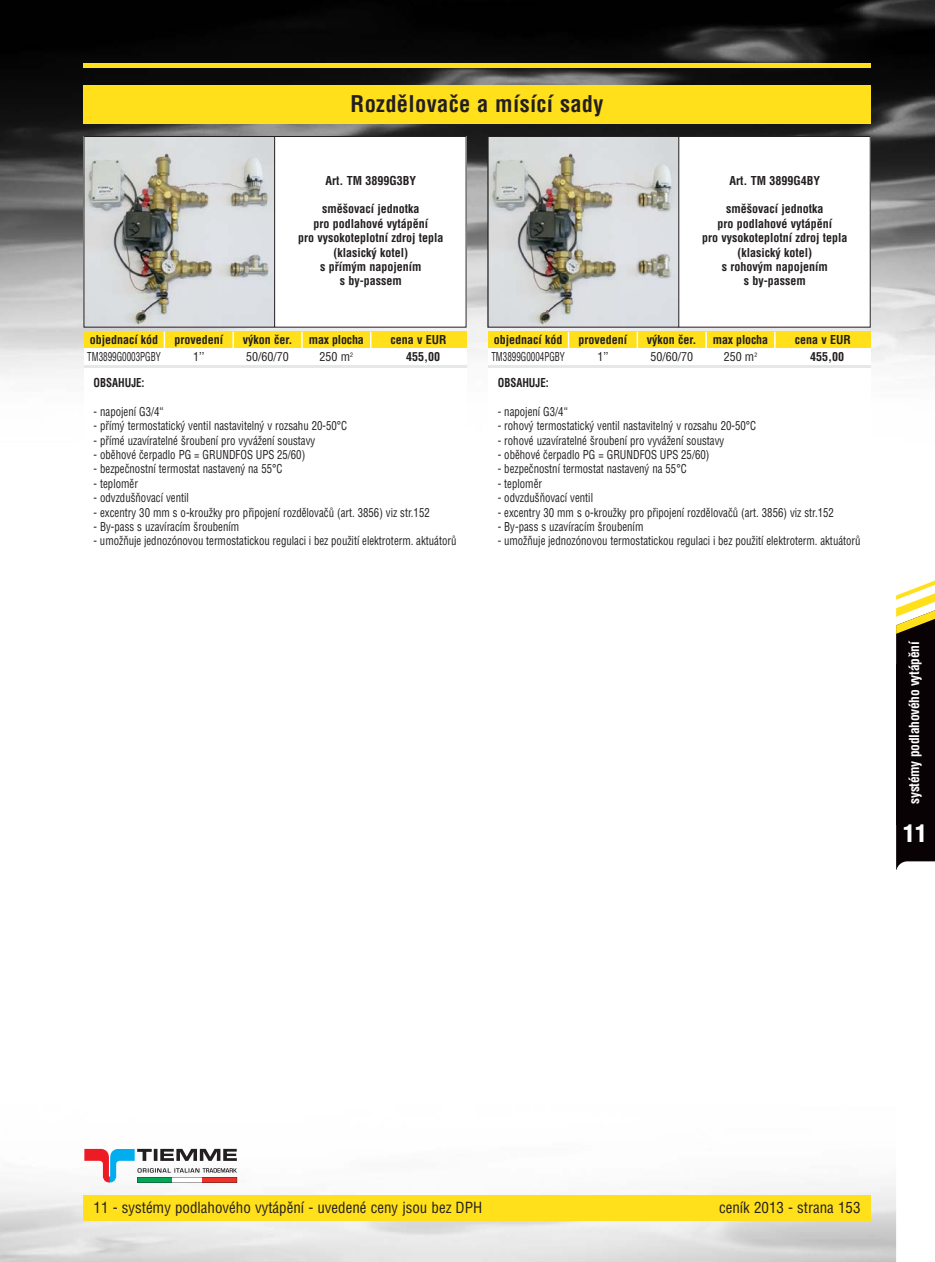
<style>
.page{position:relative;width:935px;height:1262px;background:#fff}
.page>*{position:absolute;margin:0;border:0;box-sizing:border-box;transform-origin:0 0}
.t1{font:900 condensed 24px "Helvetica CE";color:#fff}
.t2{font:700 condensed 22.5px "Helvetica CE";letter-spacing:.015em;color:#231f20}
.t3{font:condensed 15px "Helvetica CE";color:#231f20}
.t4{font:700 condensed 13.5px "Helvetica CE";letter-spacing:-.02em;color:#fff}
.t5{font:condensed 12px "Helvetica CE";color:#231f20;scale:.9 1}
.t6{font:700 condensed 12px/14.4px "Helvetica CE";color:#231f20;text-align:center}
.t7{font:condensed 12px "Helvetica CE";color:#231f20;scale:.75 1}
.t8{font:condensed 12px "Helvetica CE";color:#231f20}
.t9{font:700 condensed 12px "Helvetica CE";color:#231f20;scale:.9 1}
.s1{font-weight:400}
</style>
<div class="page">
<img style="left:0;top:1160px;width:896px;height:101px">
<img style="left:0;top:0;width:934px;height:375px">
<div style="left:84px;top:1195px;width:786px;height:25px;background:#ffe01a"></div>
<svg style="left:137px;top:1148px;width:100px;height:12px"></svg>
<svg style="left:110px;top:1149px;width:25px;height:33px"></svg>
<svg style="left:84px;top:1148px;width:26px;height:34px"></svg>
<svg style="left:137px;top:1168px;width:100px;height:14px"></svg>
<hr style="left:84px;top:64px;width:786px;height:4px;background:#ffe01a">
<svg style="left:896px;top:581px;width:38px;height:289px;background:#362e22"></svg>
<div style="left:84px;top:85px;width:786px;height:38px;background:#ffe01a"></div>
<div style="left:84px;top:332px;width:382px;height:17px;background:#ffe01a"></div>
<div style="left:84px;top:349px;width:382px;height:34px;background:#fff"></div>
<div style="left:84px;top:136px;width:382px;height:191px;background:#fff"></div>
<img style="left:86px;top:138px;width:187px;height:187px">
<div style="left:84px;top:136px;width:191px;height:191px;border:1px solid #231f20"></div>
<hr style="left:370px;top:332px;width:1px;height:34px;background:#fff">
<hr style="left:301px;top:332px;width:2px;height:34px;background:#fff">
<hr style="left:232px;top:332px;width:2px;height:34px;background:#fff">
<hr style="left:164px;top:332px;width:1px;height:34px;background:#fff">
<div style="left:487px;top:332px;width:383px;height:17px;background:#ffe01a"></div>
<div style="left:487px;top:349px;width:383px;height:34px;background:#fff"></div>
<div style="left:488px;top:136px;width:382px;height:191px;background:#fff"></div>
<img style="left:489px;top:138px;width:188px;height:187px">
<div style="left:487px;top:136px;width:192px;height:191px;border:1px solid #231f20"></div>
<hr style="left:774px;top:332px;width:1px;height:34px;background:#fff">
<hr style="left:705px;top:332px;width:1px;height:34px;background:#fff">
<hr style="left:636px;top:332px;width:2px;height:34px;background:#fff">
<hr style="left:568px;top:332px;width:1px;height:34px;background:#fff">
<hr style="left:84px;top:366px;width:382px;height:2px;background:#e6e7e8">
<hr style="left:487px;top:366px;width:383px;height:2px;background:#e6e7e8">
<h2 class="t2" style="left:350px;top:96px;width:254px">Rozdělovače a mísící sady</h2>
<p class="t6" style="left:325px;top:174px;width:92px">Art. TM 3899G3BY</p>
<p class="t6" style="left:298px;top:203px;width:147px">směšovací jednotka<br>pro podlahové vytápění<br>pro vysokoteplotní zdroj tepla (klasický kotel)<br>s přímým napojením<br>s by-passem</p>
<p class="t6" style="left:729px;top:174px;width:92px">Art. TM 3899G4BY</p>
<p class="t6" style="left:702px;top:203px;width:147px">směšovací jednotka<br>pro podlahové vytápění<br>pro vysokoteplotní zdroj tepla (klasický kotel)<br>s rohovým napojením<br>s by-passem</p>
<p class="t6" style="left:243px;top:334px;width:51px">výkon čer.</p>
<p class="t8" style="left:246px;top:353px;width:44px">50/60/70</p>
<p class="t6" style="left:90px;top:334px;width:70px">objednací kód</p>
<p class="t6" style="left:174px;top:334px;width:50px">provedení</p>
<p class="t6" style="left:390px;top:334px;width:57px">cena v EUR</p>
<p class="t8" style="left:193px;top:353px;width:13px">1’’</p>
<p class="t6" style="left:309px;top:332px;width:56px;line-height:17.4px">max plocha<br><span class="s1">250 m</span><sup>2</sup></p>
<p class="t7" style="left:87px;top:353px;width:99px">TM3899G0003PGBY</p>
<p class="t6" style="left:406px;top:351px;width:35px">455,00</p>
<p class="t6" style="left:647px;top:334px;width:51px">výkon čer.</p>
<p class="t8" style="left:650px;top:353px;width:44px">50/60/70</p>
<p class="t6" style="left:494px;top:334px;width:70px">objednací kód</p>
<p class="t6" style="left:578px;top:334px;width:50px">provedení</p>
<p class="t6" style="left:794px;top:334px;width:57px">cena v EUR</p>
<p class="t8" style="left:597px;top:353px;width:13px">1’’</p>
<p class="t6" style="left:713px;top:332px;width:56px;line-height:17.4px">max plocha<br><span class="s1">250 m</span><sup>2</sup></p>
<p class="t7" style="left:491px;top:353px;width:99px">TM3899G0004PGBY</p>
<p class="t6" style="left:810px;top:351px;width:35px">455,00</p>
<p class="t9" style="left:94px;top:378px;width:58px">OBSAHUJE:</p>
<p class="t5" style="left:94px;top:407px;width:79px">- napojení G3/4“</p>
<p class="t5" style="left:94px;top:421px;width:283px">- přímý termostatický ventil nastavitelný v rozsahu 20-50°C</p>
<p class="t5" style="left:94px;top:436px;width:248px">- přímé uzavíratelné šroubení pro vyvážení soustavy</p>
<p class="t5" style="left:94px;top:450px;width:237px">- oběhové čerpadlo PG = GRUNDFOS UPS 25/60)</p>
<p class="t5" style="left:94px;top:465px;width:211px">- bezpečnostní termostat nastavený na 55°C</p>
<p class="t5" style="left:94px;top:479px;width:51px">- teploměr</p>
<p class="t5" style="left:94px;top:493px;width:107px">- odvzdušňovací ventil</p>
<p class="t5" style="left:94px;top:508px;width:375px">- excentry 30 mm s o-kroužky pro připojení rozdělovačů (art. 3856) viz str.152</p>
<p class="t5" style="left:94px;top:522px;width:163px">- By-pass s uzavíracím šroubením</p>
<p class="t5" style="left:94px;top:537px;width:404px">- umožňuje jednozónovou termostatickou regulaci i bez použití elektroterm. aktuátorů</p>
<p class="t9" style="left:497px;top:378px;width:58px">OBSAHUJE:</p>
<p class="t5" style="left:497px;top:407px;width:79px">- napojení G3/4“</p>
<p class="t5" style="left:497px;top:421px;width:289px">- rohový termostatický ventil nastavitelný v rozsahu 20-50°C</p>
<p class="t5" style="left:497px;top:436px;width:253px">- rohové uzavíratelné šroubení pro vyvážení soustavy</p>
<p class="t5" style="left:497px;top:450px;width:237px">- oběhové čerpadlo PG = GRUNDFOS UPS 25/60)</p>
<p class="t5" style="left:497px;top:465px;width:211px">- bezpečnostní termostat nastavený na 55°C</p>
<p class="t5" style="left:497px;top:479px;width:51px">- teploměr</p>
<p class="t5" style="left:497px;top:493px;width:107px">- odvzdušňovací ventil</p>
<p class="t5" style="left:497px;top:508px;width:375px">- excentry 30 mm s o-kroužky pro připojení rozdělovačů (art. 3856) viz str.152</p>
<p class="t5" style="left:497px;top:522px;width:163px">- By-pass s uzavíracím šroubením</p>
<p class="t5" style="left:497px;top:537px;width:404px">- umožňuje jednozónovou termostatickou regulaci i bez použití elektroterm. aktuátorů</p>
<p class="t4" style="left:909px;top:804px;width:164px;rotate:-90deg">systémy podlahového vytápění</p>
<h1 class="t1" style="left:903px;top:824px;width:25px">11</h1>
<p class="t3" style="left:94px;top:1202px;width:390px">11 - systémy podlahového vytápění - uvedené ceny jsou bez DPH</p>
<p class="t3" style="left:719px;top:1202px;width:143px">ceník 2013 - strana 153</p>
</div>
